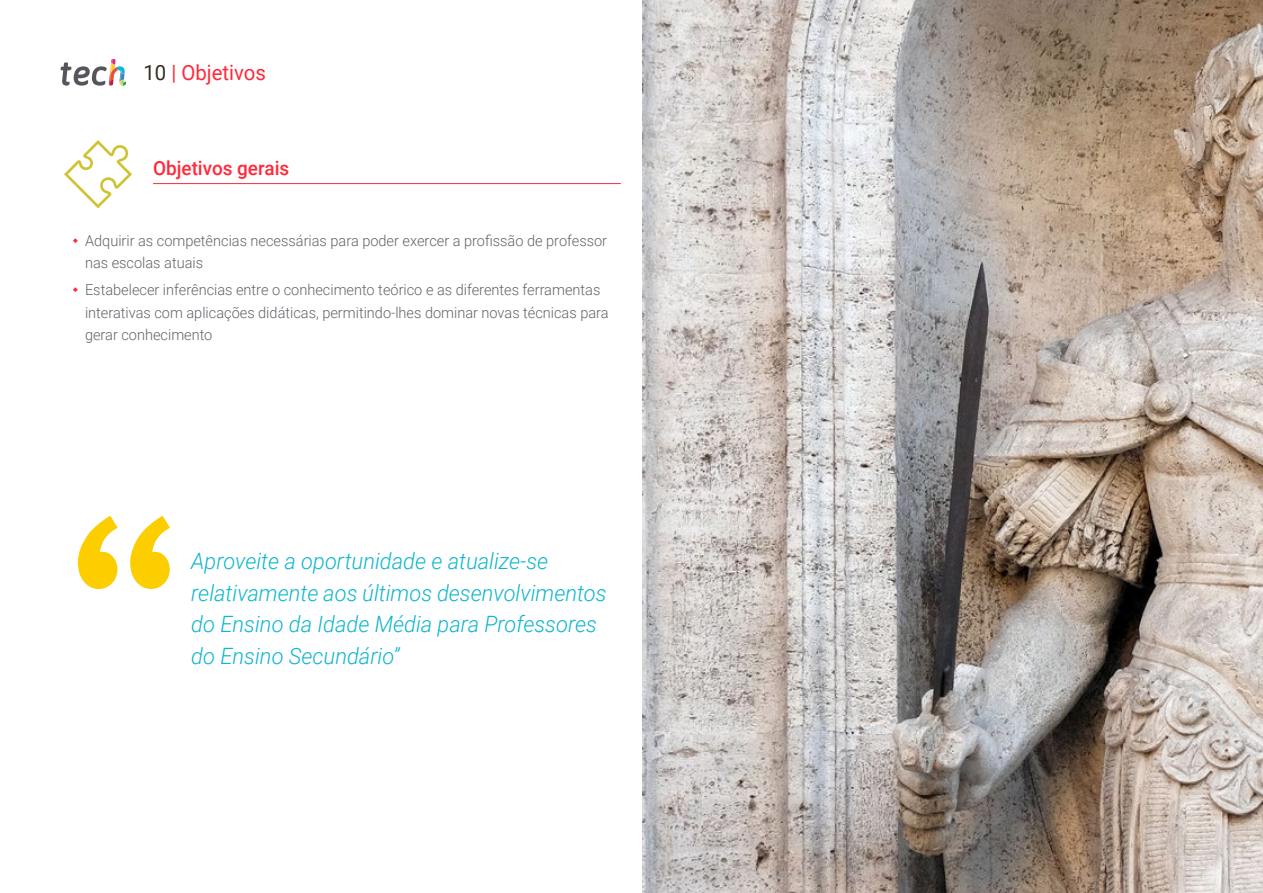
<style>
.page{position:relative;width:1263px;height:893px;background:#fff}
.page>*{position:absolute;margin:0;border:0;box-sizing:border-box;transform-origin:0 0}
.t1{font:italic 300 22.5px/31.5px "Roboto";color:#0fb6cf}
.t2{font:21px "Roboto";color:#ff293a}
.t3{font:500 19.5px "Roboto";color:#ff293a}
.t4{font:300 15px/22.5px "Roboto";color:#61646a}
.s1{color:#312e20}
</style>
<div class="page">
<hr style="left:153px;top:183px;width:468px;height:1px;background:#ff293a">
<svg style="left:64px;top:140px;width:68px;height:68px"></svg>
<img style="left:642px;top:0;width:621px;height:893px">
<svg style="left:78px;top:516px;width:92px;height:73px"></svg>
<svg style="left:61px;top:59px;width:65px;height:27px"></svg>
<h2 class="t2" style="left:144px;top:57px;width:124px"><span class="s1">10</span> | Objetivos</h2>
<h3 class="t3" style="left:153px;top:155px;width:138px">Objetivos gerais</h3>
<p class="t4" style="left:85px;top:229px;width:524px">Adquirir as competências necessárias para poder exercer a profissão de professor nas escolas atuais</p>
<p class="t4" style="left:85px;top:278px;width:525px">Estabelecer inferências entre o conhecimento teórico e as diferentes ferramentas interativas com aplicações didáticas, permitindo-lhes dominar novas técnicas para gerar conhecimento</p>
<h1 class="t1" style="left:191px;top:545px;width:417px">Aproveite a oportunidade e atualize-se relativamente aos últimos desenvolvimentos do Ensino da Idade Média para Professores do Ensino Secundário”</h1>
</div>
